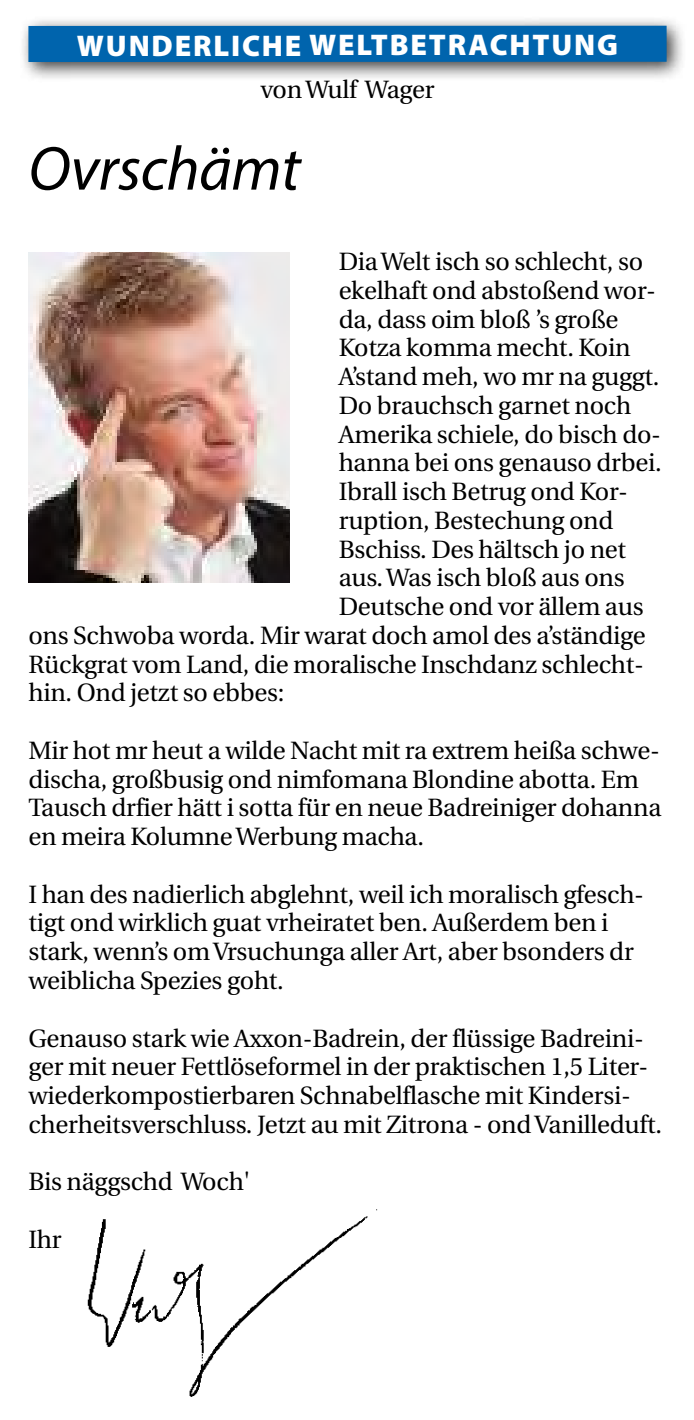
<style>
.page{position:relative;width:694px;height:1420px;background:#fff}
.page>*{position:absolute;margin:0;border:0;box-sizing:border-box;transform-origin:0 0}
.t1{font:italic 62.5px "Myriad Pro";letter-spacing:-.01em;color:#000}
.t2{font:900 30px "Myriad Pro";letter-spacing:.06em;color:#fff}
.t3{font:25px/28.8px "Utopia";letter-spacing:-.01em;color:#000}
</style>
<div class="page">
<div style="left:18px;top:15px;width:668px;height:68px;background:#000;opacity:.75"></div>
<div style="left:28px;top:26px;width:638px;height:36px;background:#0064ad"></div>
<img style="left:28px;top:253px;width:261px;height:329px">
<img style="left:87px;top:1209px;width:291px;height:188px">
<p class="t2" style="left:77px;top:25px;width:542px">WUNDERLICHE WELTBETRACHTUNG</p>
<p class="t3" style="left:260px;top:75px;width:176px">von Wulf Wager</p>
<h1 class="t1" style="left:28px;top:130px;width:273px">Ovrschämt</h1>
<p class="t3" style="left:339px;top:248px;width:306px">Dia Welt isch so schlecht, so</p>
<p class="t3" style="left:339px;top:277px;width:319px">ekelhaft ond abstoßend wor-</p>
<p class="t3" style="left:339px;top:305px;width:281px">da, dass oim bloß ’s große</p>
<p class="t3" style="left:339px;top:334px;width:293px">Kotza komma mecht. Koin</p>
<p class="t3" style="left:339px;top:363px;width:322px">A’stand meh, wo mr na guggt.</p>
<p class="t3" style="left:339px;top:392px;width:294px">Do brauchsch garnet noch</p>
<p class="t3" style="left:339px;top:420px;width:324px">Amerika schiele, do bisch do-</p>
<p class="t3" style="left:339px;top:449px;width:324px">hanna bei ons genauso drbei.</p>
<p class="t3" style="left:339px;top:478px;width:291px">Ibrall isch Betrug ond Kor-</p>
<p class="t3" style="left:339px;top:507px;width:276px">ruption, Bestechung ond</p>
<p class="t3" style="left:339px;top:535px;width:289px">Bschiss. Des hältsch jo net</p>
<p class="t3" style="left:339px;top:564px;width:287px">aus. Was isch bloß aus ons</p>
<p class="t3" style="left:339px;top:593px;width:306px">Deutsche ond vor ällem aus</p>
<p class="t3" style="left:28px;top:622px;width:619px">ons Schwoba worda. Mir warat doch amol des a’ständige</p>
<p class="t3" style="left:28px;top:650px;width:617px">Rückgrat vom Land, die moralische Inschdanz schlecht-</p>
<p class="t3" style="left:28px;top:679px;width:257px">hin. Ond jetzt so ebbes:</p>
<p class="t3" style="left:28px;top:737px;width:634px">Mir hot mr heut a wilde Nacht mit ra extrem heißa schwe&shy;discha, großbusig ond nimfomana Blondine abotta. Em Tausch drfier hätt i sotta für en neue Badreiniger dohanna en meira Kolumne Werbung macha.</p>
<p class="t3" style="left:28px;top:880px;width:617px">I han des nadierlich abglehnt, weil ich moralisch gfesch&shy;tigt ond wirklich guat vrheiratet ben. Außerdem ben i stark, wenn’s om Vrsuchunga aller Art, aber bsonders dr weiblicha Spezies goht.</p>
<p class="t3" style="left:28px;top:1024px;width:635px">Genauso stark wie Axxon-Badrein, der flüssige Badreini&shy;ger mit neuer Fettlöseformel in der praktischen 1,5 Liter&shy;wiederkompostierbaren Schnabelflasche mit Kindersi&shy;cherheitsverschluss. Jetzt au mit Zitrona - ond Vanilleduft.</p>
<p class="t3" style="left:28px;top:1168px;width:223px">Bis näggschd Woch'</p>
<p class="t3" style="left:28px;top:1225px;width:34px">Ihr</p>
</div>
